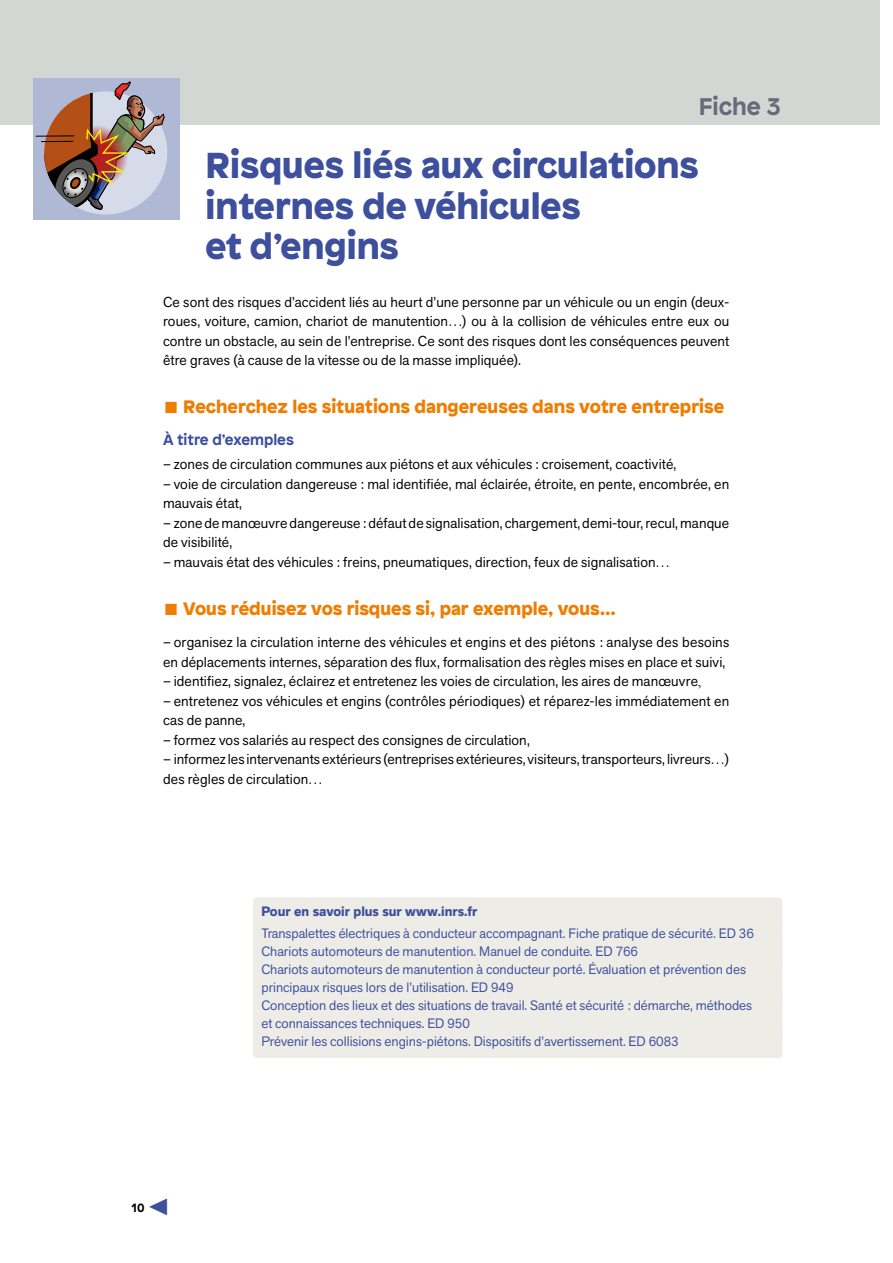
<style>
.page{position:relative;width:893px;height:1263px;background:#fff}
.page>*{position:absolute;margin:0;border:0;box-sizing:border-box;transform-origin:0 0}
.t1{font:900 36px/40.5px "Patron";color:#3d4f9d}
.t2{font:700 24px "Patron";color:#676a7b}
.t3{font:900 18px "Patron";color:#ef7d00}
.t4{font:700 15px "Patron";color:#3d4f9d}
.t5{font:14.25px/19.5px "Akzid Grtsk Next";letter-spacing:.01em;color:#000}
.t6{font:13.5px/18px "Akzid Grtsk Next";color:#3d4f9d}
.t7{font:700 13.5px "Akzid Grtsk Next";color:#3d4f9d}
.t8{font:700 12px "Patron";color:#000}
.s1{font-family:"Times New Roman"}
.s2{color:#3d4f9d}
</style>
<div class="page">
<div style="left:0;top:0;width:880px;height:124px;background:#d2d7d3"></div>
<div style="left:33px;top:78px;width:147px;height:141px;background:#afb8d5"></div>
<hr style="left:36px;top:135px;width:38px;height:2px;background:#000">
<svg style="left:37px;top:81px;width:130px;height:139px"></svg>
<div style="left:253px;top:897px;width:529px;height:31px;background:#edece7;border-radius:4px"></div>
<div style="left:253px;top:919px;width:529px;height:31px;background:#edece7;border-radius:4px"></div>
<div style="left:253px;top:937px;width:529px;height:31px;background:#edece7;border-radius:4px"></div>
<div style="left:253px;top:955px;width:529px;height:49px;background:#edece7;border-radius:4px"></div>
<div style="left:253px;top:991px;width:529px;height:49px;background:#edece7;border-radius:4px"></div>
<div style="left:253px;top:1027px;width:529px;height:31px;background:#edece7;border-radius:4px"></div>
<h2 class="t2" style="left:699px;top:87px;width:83px">Fiche 3</h2>
<h1 class="t1" style="left:206px;top:142px;width:495px">Risques liés aux circulations internes de véhicules<br>et d’engins</h1>
<p class="t5" style="left:163px;top:292px;width:568px;text-align:justify">Ce sont des risques d’accident liés au heurt d’une personne par un véhicule ou un engin (deux&shy;roues, voiture, camion, chariot de manutention…) ou à la collision de véhicules entre eux ou contre un obstacle, au sein de l’entreprise. Ce sont des risques dont les conséquences peuvent être graves (à cause de la vitesse ou de la masse impliquée).</p>
<p class="t3" style="left:163px;top:392px;width:563px">■ Recherchez les situations dangereuses dans votre entreprise</p>
<p class="t4" style="left:163px;top:428px;width:133px">À titre d’exemples</p>
<p class="t5" style="left:163px;top:454px;width:515px">– zones de circulation communes aux piétons et aux véhicules : croisement, coactivité,</p>
<p class="t5" style="left:163px;top:474px;width:568px">– voie de circulation dangereuse : mal identifiée, mal éclairée, étroite, en pente, encombrée, en mauvais état,</p>
<p class="t5" style="left:163px;top:513px;width:568px">– zone de manœuvre dangereuse : défaut de signalisation, chargement, demi-tour, recul, manque de visibilité,</p>
<p class="t5" style="left:163px;top:552px;width:509px">– mauvais état des véhicules : freins, pneumatiques, direction, feux de signalisation…</p>
<p class="t3" style="left:163px;top:593px;width:454px">■ Vous réduisez vos risques si, par exemple, vous…</p>
<p class="t5" style="left:163px;top:632px;width:568px">– organisez la circulation interne des véhicules et engins et des piétons : analyse des besoins en déplacements internes, séparation des flux, formalisation des règles mises en place et suivi,</p>
<p class="t5" style="left:163px;top:671px;width:540px">– identifiez, signalez, éclairez et entretenez les voies de circulation, les aires de manœuvre<span class="s1">,</span></p>
<p class="t5" style="left:163px;top:691px;width:568px">– entretenez vos véhicules et engins (contrôles périodiques) et réparez-les immédiatement en cas de panne,</p>
<p class="t5" style="left:163px;top:730px;width:368px">– formez vos salariés au respect des consignes de circulation,</p>
<p class="t5" style="left:163px;top:749px;width:568px">– informez les intervenants extérieurs (entreprises extérieures, visiteurs, transporteurs, livreurs…) des règles de circulation…</p>
<p class="t8" style="left:132px;top:1198px;width:39px">10 <span class="s2">▼</span></p>
<p class="t7" style="left:261px;top:902px;width:217px">Pour en savoir plus sur www.inrs.fr</p>
<p class="t6" style="left:261px;top:924px;width:494px">Transpalettes électriques à conducteur accompagnant. Fiche pratique de sécurité. ED 36<br>Chariots automoteurs de manutention. Manuel de conduite. ED 766<br>Chariots automoteurs de manutention à conducteur porté. Évaluation et prévention des principaux risques lors de l’utilisation. ED 949<br>Conception des lieux et des situations de travail. Santé et sécurité : démarche, méthodes et connaissances techniques. ED 950<br>Prévenir les collisions engins-piétons. Dispositifs d’avertissement. ED 6083</p>
</div>
